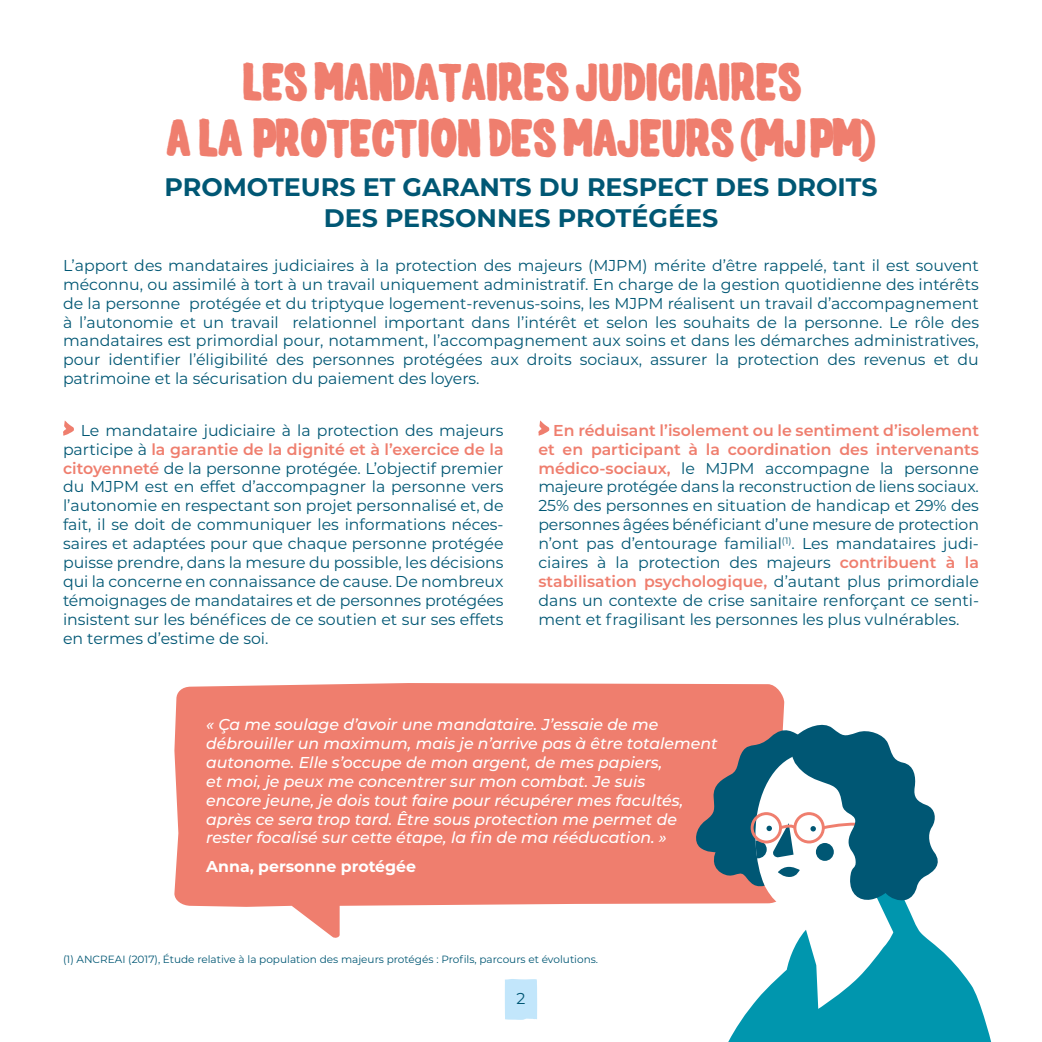
<style>
.page{position:relative;width:1042px;height:1042px;background:#fff}
.page>*{position:absolute;margin:0;border:0;box-sizing:border-box;transform-origin:0 0}
.t1{font:49px/56px "elph chubba";letter-spacing:-.01em;color:#ef7e6e;text-align:center}
.t2{font:700 25.38px/30.4px "Montserrat";color:#005774;text-align:center}
.t3{font:15.75px/18.9px "Montserrat";color:#005774;text-align:justify}
.t4{font:italic 500 15.75px/18.9px "Montserrat";color:#fff}
.t5{font:700 15.75px "Montserrat";color:#fff}
.t6{font:10.5px "Montserrat";color:#005774}
.s1{font-family:"Coconut House"}
.s2{font-weight:600;color:#ef7e6e}
</style>
<div class="page">
<svg style="left:505px;top:979px;width:32px;height:41px"></svg>
<svg style="left:63px;top:420px;width:11px;height:16px"></svg>
<svg style="left:538px;top:420px;width:11px;height:16px"></svg>
<svg style="left:174px;top:683px;width:610px;height:255px;background:#f18e80"></svg>
<svg style="left:716px;top:934px;width:276px;height:108px;fill:#0096ae"></svg>
<svg style="left:693px;top:721px;width:245px;height:213px"></svg>
<div style="left:816px;top:843px;width:18px;height:18px;background:#005774;border-radius:50%"></div>
<h1 class="t1" style="left:166px;top:56px;width:712px">LES MANDATAIRES JUDICIAIRES<br>A LA PROTECTION DES MAJEURS <span class="s1">(</span>MJPM<span class="s1">)</span></h1>
<h2 class="t2" style="left:164px;top:171px;width:714px">PROMOTEURS ET GARANTS DU RESPECT DES DROITS<br>DES PERSONNES PROTÉGÉES</h2>
<p class="t3" style="left:63px;top:255px;width:917px">L’apport des mandataires judiciaires à la protection des majeurs (MJPM) mérite d’être rappelé, tant il est souvent méconnu, ou assimilé à tort à un travail uniquement administratif. En charge de la gestion quotidienne des intérêts de la personne protégée et du triptyque logement-revenus-soins, les MJPM réalisent un travail d’accompagnement à l’autonomie et un travail relationnel important dans l’intérêt et selon les souhaits de la personne. Le rôle des mandataires est primordial pour, notamment, l’accompagnement aux soins et dans les démarches administratives, pour identifier l’éligibilité des personnes protégées aux droits sociaux, assurer la protection des revenus et du patrimoine et la sécurisation du paiement des loyers.</p>
<p class="t3" style="left:63px;top:420px;width:442px;text-indent:18px">Le mandataire judiciaire à la protection des majeurs participe à <span class="s2">la garantie de la dignité et à l’exercice de la citoyenneté</span> de la personne protégée. L’objectif premier du MJPM est en effet d’accompagner la personne vers l’autonomie en respectant son projet personnalisé et, de fait, il se doit de communiquer les informations néces&shy;saires et adaptées pour que chaque personne protégée puisse prendre, dans la mesure du possible, les décisions qui la concerne en connaissance de cause. De nombreux témoignages de mandataires et de personnes protégées insistent sur les bénéfices de ce soutien et sur ses effets en termes d’estime de soi.</p>
<p class="t3" style="left:538px;top:420px;width:442px;text-indent:15px"><span class="s2">En réduisant l’isolement ou le sentiment d’isolement et en participant à la coordination des intervenants médico-sociaux,</span> le MJPM accompagne la personne majeure protégée dans la reconstruction de liens sociaux.<br>25% des personnes en situation de handicap et 29% des personnes âgées bénéficiant d’une mesure de protection n’ont pas d’entourage familial<sup>(1)</sup>. Les mandataires judi&shy;ciaires à la protection des majeurs <span class="s2">contribuent à la stabilisation psychologique,</span> d’autant plus primordiale dans un contexte de crise sanitaire renforçant ce senti&shy;ment et fragilisant les personnes les plus vulnérables.</p>
<p class="t4" style="left:206px;top:714px;width:513px">« Ça me soulage d’avoir une mandataire. J’essaie de me débrouiller un maximum, mais je n’arrive pas à être totalement autonome. Elle s’occupe de mon argent, de mes papiers,<br>et moi, je peux me concentrer sur mon combat. Je suis<br>encore jeune, je dois tout faire pour récupérer mes facultés, après ce sera trop tard. Être sous protection me permet de rester focalisé sur cette étape, la fin de ma rééducation. »</p>
<p class="t5" style="left:206px;top:855px;width:211px">Anna, personne protégée</p>
<p class="t6" style="left:63px;top:952px;width:537px">(1) ANCREAI (2017), Étude relative à la population des majeurs protégés : Profils, parcours et évolutions.</p>
<p class="t3" style="left:516px;top:988px;width:10px">2</p>
</div>
